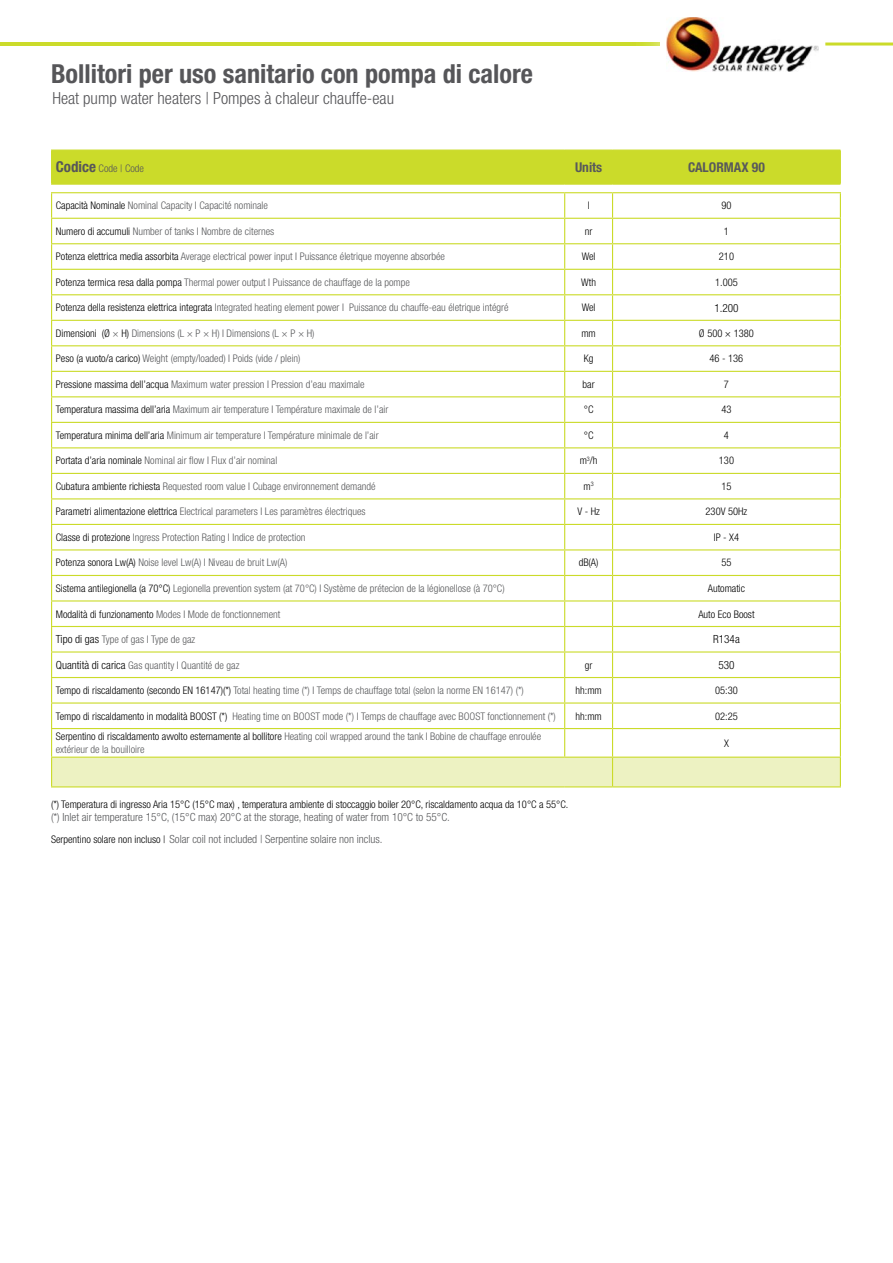
<style>
.page{position:relative;width:893px;height:1263px;background:#fff}
.page>*{position:absolute;margin:0;border:0;box-sizing:border-box;transform-origin:0 0}
.t1{font:700 condensed 26.25px "Helvetica Neue LT Std";color:#565659}
.t2{font:300 condensed 16.65px "Helvetica Neue LT Std";color:#565659}
.t3{font:700 condensed 13.5px "Helvetica Neue LT Std";color:#58595b}
.t4{font:300 condensed 11.25px/21.6px "Helvetica Neue LT Std";color:#58595b}
.t5{font:300 condensed 11.25px "Helvetica Neue LT Std";color:#000}
.t6{font:300 condensed 10.5px/12.6px "Helvetica Neue LT Std";color:#58595b}
.t7{font:300 condensed 10.5px "Helvetica Neue LT Std";color:#000}
.t8{font:300 condensed 10.5px "Helvetica Neue LT Std";color:#565659}
.s1{font-weight:700;font-size:15px}
.s2{color:#000}
.s3{font-size:11.25px;color:#000}
.s4{font-size:10.5px;color:#000}
</style>
<div class="page">
<hr style="left:0;top:43px;width:659px;height:3px;background:#cbdb2a">
<img style="left:631px;top:42px;width:221px;height:30px">
<img style="left:631px;top:43px;width:28px;height:3px">
<img style="left:666px;top:17px;width:152px;height:54px">
<hr style="left:825px;top:43px;width:68px;height:3px;background:#cbdb2a">
<div style="left:52px;top:151px;width:788px;height:33px;background:#cbdb2a"></div>
<hr style="left:51px;top:150px;width:514px;height:1px;background:#cbdb2a">
<hr style="left:51px;top:151px;width:1px;height:33px;background:#cbdb2a">
<hr style="left:565px;top:150px;width:47px;height:1px;background:#cbdb2a">
<hr style="left:612px;top:150px;width:228px;height:1px;background:#cbdb2a">
<hr style="left:564px;top:151px;width:1px;height:33px;background:#cbdb2a">
<hr style="left:612px;top:151px;width:1px;height:33px;background:#cbdb2a">
<hr style="left:840px;top:151px;width:1px;height:33px;background:#cbdb2a">
<hr style="left:51px;top:184px;width:514px;height:1px;background:#cbdb2a">
<hr style="left:565px;top:184px;width:47px;height:1px;background:#cbdb2a">
<hr style="left:612px;top:184px;width:228px;height:1px;background:#cbdb2a">
<hr style="left:51px;top:192px;width:514px;height:1px;background:#cbdb2a">
<hr style="left:565px;top:192px;width:47px;height:1px;background:#cbdb2a">
<hr style="left:612px;top:192px;width:229px;height:1px;background:#cbdb2a">
<svg style="left:51px;top:193px;width:790px;height:593px"></svg>
<hr style="left:51px;top:786px;width:514px;height:1px;background:#cbdb2a">
<hr style="left:565px;top:786px;width:47px;height:1px;background:#cbdb2a">
<hr style="left:612px;top:786px;width:229px;height:1px;background:#cbdb2a">
<h1 class="t1" style="left:51px;top:57px;width:484px">Bollitori per uso sanitario con pompa di calore</h1>
<h2 class="t2" style="left:52px;top:88px;width:343px">Heat pump water heaters | Pompes à chaleur chauffe-eau</h2>
<p class="t8" style="left:56px;top:163px;width:90px"><span class="s1">Codice</span> Code | Code</p>
<p class="t3" style="left:575px;top:159px;width:29px">Units</p>
<p class="t3" style="left:688px;top:159px;width:78px">CALORMAX 90</p>
<p class="t6" style="left:56px;top:199px;width:214px"><span class="s2">Capacità Nominale</span> Nominal Capacity I Capacité nominale</p>
<p class="t7" style="left:588px;top:199px;width:3px">l</p>
<p class="t7" style="left:721px;top:199px;width:12px">90</p>
<p class="t6" style="left:56px;top:225px;width:220px"><span class="s2">Numero di accumuli</span> Number of tanks I Nombre de citernes</p>
<p class="t7" style="left:585px;top:225px;width:9px">nr</p>
<p class="t7" style="left:724px;top:225px;width:7px">1</p>
<p class="t6" style="left:56px;top:250px;width:391px"><span class="s2">Potenza elettrica media assorbita</span> Average electrical power input I Puissance életrique moyenne absorbée</p>
<p class="t7" style="left:582px;top:251px;width:15px">Wel</p>
<p class="t7" style="left:719px;top:251px;width:17px">210</p>
<p class="t6" style="left:56px;top:276px;width:356px"><span class="s2">Potenza termica resa dalla pompa</span> Thermal power output I Puissance de chauffage de la pompe</p>
<p class="t7" style="left:581px;top:276px;width:16px">Wth</p>
<p class="t7" style="left:715px;top:276px;width:24px">1.005</p>
<p class="t6" style="left:56px;top:301px;width:454px"><span class="s2">Potenza della resistenza elettrica integrata</span> Integrated heating element power I Puissance du chauffe-eau életrique intégré</p>
<p class="t7" style="left:582px;top:302px;width:15px">Wel</p>
<p class="t5" style="left:714px;top:301px;width:26px">1.200</p>
<p class="t6" style="left:56px;top:327px;width:260px"><span class="s2">Dimensioni (Ø</span> × <span class="s2">H)</span> Dimensions (L × P × H) I Dimensions (L × P × H)</p>
<p class="t7" style="left:581px;top:327px;width:16px">mm</p>
<p class="t7" style="left:699px;top:327px;width:56px">Ø 500 × 1380</p>
<p class="t6" style="left:56px;top:352px;width:246px"><span class="s2">Peso (a vuoto/a carico)</span> Weight (empty/loaded) I Poids (vide / plein)</p>
<p class="t7" style="left:584px;top:353px;width:11px">Kg</p>
<p class="t7" style="left:710px;top:353px;width:35px">46 - 136</p>
<p class="t6" style="left:56px;top:378px;width:310px"><span class="s2">Pressione massima dell’acqua</span> Maximum water pression I Pression d’eau maximale</p>
<p class="t7" style="left:583px;top:378px;width:14px">bar</p>
<p class="t7" style="left:724px;top:378px;width:7px">7</p>
<p class="t6" style="left:56px;top:403px;width:334px"><span class="s2">Temperatura massima dell’aria</span> Maximum air temperature I Température maximale de l’air</p>
<p class="t7" style="left:584px;top:404px;width:11px">°C</p>
<p class="t7" style="left:721px;top:404px;width:12px">43</p>
<p class="t6" style="left:56px;top:429px;width:324px"><span class="s2">Temperatura minima dell’aria</span> Minimum air temperature I Température minimale de l’air</p>
<p class="t7" style="left:584px;top:429px;width:11px">°C</p>
<p class="t7" style="left:724px;top:429px;width:7px">4</p>
<p class="t6" style="left:56px;top:454px;width:223px"><span class="s2">Portata d’aria nominale</span> Nominal air flow I Flux d’air nominal</p>
<p class="t7" style="left:580px;top:455px;width:19px">m<sup>3</sup>/h</p>
<p class="t7" style="left:719px;top:455px;width:17px">130</p>
<p class="t6" style="left:56px;top:480px;width:321px"><span class="s2">Cubatura ambiente richiesta</span> Requested room value I Cubage environnement demandé</p>
<p class="t7" style="left:584px;top:480px;width:12px">m<sup>3</sup></p>
<p class="t7" style="left:721px;top:480px;width:12px">15</p>
<p class="t6" style="left:56px;top:505px;width:311px"><span class="s2">Parametri alimentazione elettrica</span> Electrical parameters I Les paramètres électriques</p>
<p class="t7" style="left:577px;top:506px;width:24px">V - Hz</p>
<p class="t7" style="left:706px;top:506px;width:43px">230V 50Hz</p>
<p class="t6" style="left:56px;top:531px;width:251px"><span class="s2">Classe di protezione</span> Ingress Protection Rating I Indice de protection</p>
<p class="t7" style="left:714px;top:531px;width:27px">IP - X4</p>
<p class="t6" style="left:56px;top:556px;width:233px"><span class="s2">Potenza sonora Lw(A)</span> Noise level Lw(A) I Niveau de bruit Lw(A)</p>
<p class="t7" style="left:579px;top:557px;width:21px">dB(A)</p>
<p class="t7" style="left:721px;top:557px;width:12px">55</p>
<p class="t6" style="left:56px;top:582px;width:450px"><span class="s2">Sistema antilegionella (a 70°C)</span> Legionella prevention system (at 70°C) I Système de prétecion de la légionellose (à 70°C)</p>
<p class="t7" style="left:708px;top:582px;width:39px">Automatic</p>
<p class="t6" style="left:56px;top:607px;width:226px"><span class="s2">Modalità di funzionamento</span> Modes I Mode de fonctionnement</p>
<p class="t7" style="left:698px;top:608px;width:58px">Auto Eco Boost</p>
<p class="t6" style="left:56px;top:633px;width:141px"><span class="s3">Tipo di gas</span> Type of gas I Type de gaz</p>
<p class="t5" style="left:713px;top:633px;width:28px">R134a</p>
<p class="t6" style="left:56px;top:659px;width:185px"><span class="s3">Quantità di carica</span> Gas quantity I Quantité de gaz</p>
<p class="t7" style="left:585px;top:659px;width:9px">gr</p>
<p class="t5" style="left:718px;top:658px;width:18px">530</p>
<p class="t6" style="left:56px;top:684px;width:469px"><span class="s2">Tempo di riscaldamento (secondo EN 16147)(*)</span> Total heating time (*) I Temps de chauffage total (selon la norme EN 16147) (*)</p>
<p class="t7" style="left:575px;top:684px;width:28px">hh:mm</p>
<p class="t7" style="left:715px;top:684px;width:24px">05:30</p>
<p class="t6" style="left:56px;top:709px;width:501px"><span class="s2">Tempo di riscaldamento in modalità BOOST (*)</span> Heating time on BOOST mode (*) I Temps de chauffage avec BOOST fonctionnement (*)</p>
<p class="t7" style="left:575px;top:710px;width:28px">hh:mm</p>
<p class="t7" style="left:715px;top:710px;width:24px">02:25</p>
<p class="t6" style="left:56px;top:730px;width:487px"><span class="s2">Serpentino di riscaldamento avvolto esternamente al bollitore</span> Heating coil wrapped around the tank I Bobine de chauffage enroulée extérieur de la bouilloire</p>
<p class="t7" style="left:724px;top:737px;width:6px">X</p>
<p class="t7" style="left:51px;top:798px;width:519px">(*) Temperatura di ingresso Aria 15°C (15°C max) , temperatura ambiente di stoccaggio boiler 20°C, riscaldamento acqua da 10°C a 55°C.</p>
<p class="t4" style="left:51px;top:806px;width:400px">(*) Inlet air temperature 15°C, (15°C max) 20°C at the storage, heating of water from 10°C to 55°C.<br><span class="s4">Serpentino solare non incluso |</span> Solar coil not included | Serpentine solaire non inclus.</p>
</div>
